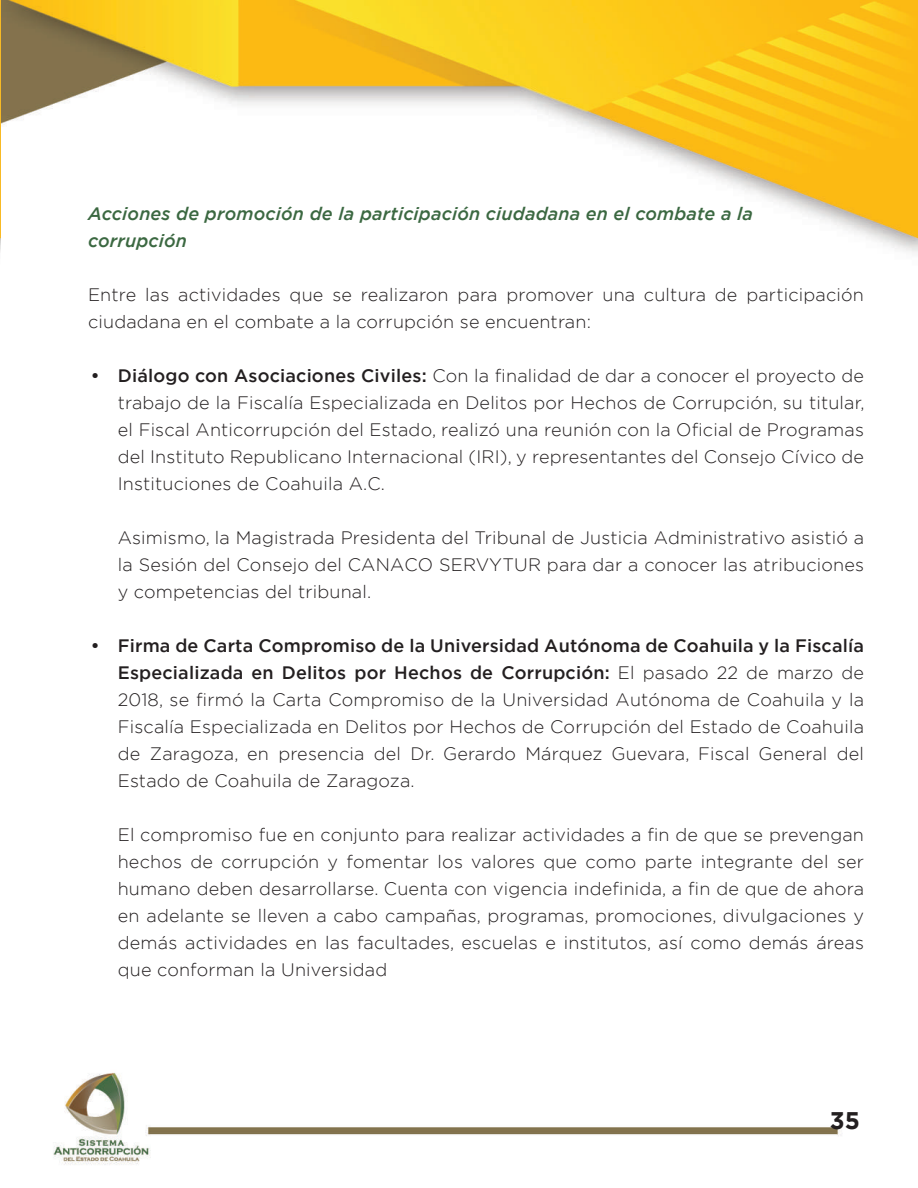
<style>
.page{position:relative;width:918px;height:1188px;background:#fff}
.page>*{position:absolute;margin:0;border:0;box-sizing:border-box;transform-origin:0 0}
.t1{font:700 24px "Gotham";color:#231f20}
.t2{font:300 18px/27px "Gotham";letter-spacing:.01em;color:#231f20;text-align:justify}
.t3{font:italic 500 18px/27px "Gotham";letter-spacing:.01em;color:#3b6841}
.s1{font-weight:500}
</style>
<div class="page">
<img style="left:0;top:0;width:918px;height:1165px">
<p class="t3" style="left:88px;top:200px;width:667px">Acciones de promoción de la participación ciudadana en el combate a la corrupción</p>
<p class="t2" style="left:88px;top:281px;width:777px">Entre las actividades que se realizaron para promover una cultura de participación ciudadana en el combate a la corrupción se encuentran:</p>
<p class="t2" style="left:118px;top:362px;width:748px;text-indent:-27px"><span class="s1">• Diálogo con Asociaciones Civiles:</span> Con la finalidad de dar a conocer el proyecto de trabajo de la Fiscalía Especializada en Delitos por Hechos de Corrupción, su titular, el Fiscal Anticorrupción del Estado, realizó una reunión con la Oficial de Programas del Instituto Republicano Internacional (IRI), y representantes del Consejo Cívico de Instituciones de Coahuila A.C.</p>
<p class="t2" style="left:118px;top:524px;width:748px">Asimismo, la Magistrada Presidenta del Tribunal de Justicia Administrativo asistió a la Sesión del Consejo del CANACO SERVYTUR para dar a conocer las atribuciones y competencias del tribunal.</p>
<p class="t2" style="left:118px;top:632px;width:748px;text-indent:-27px"><span class="s1">• Firma de Carta Compromiso de la Universidad Autónoma de Coahuila y la Fiscalía Especializada en Delitos por Hechos de Corrupción:</span> El pasado 22 de marzo de 2018, se firmó la Carta Compromiso de la Universidad Autónoma de Coahuila y la Fiscalía Especializada en Delitos por Hechos de Corrupción del Estado de Coahuila de Zaragoza, en presencia del Dr. Gerardo Márquez Guevara, Fiscal General del Estado de Coahuila de Zaragoza.</p>
<p class="t2" style="left:118px;top:821px;width:748px">El compromiso fue en conjunto para realizar actividades a fin de que se prevengan hechos de corrupción y fomentar los valores que como parte integrante del ser humano deben desarrollarse. Cuenta con vigencia indefinida, a fin de que de ahora en adelante se lleven a cabo campañas, programas, promociones, divulgaciones y demás actividades en las facultades, escuelas e institutos, así como demás áreas que conforman la Universidad</p>
<h1 class="t1" style="left:830px;top:1105px;width:31px">35</h1>
</div>
